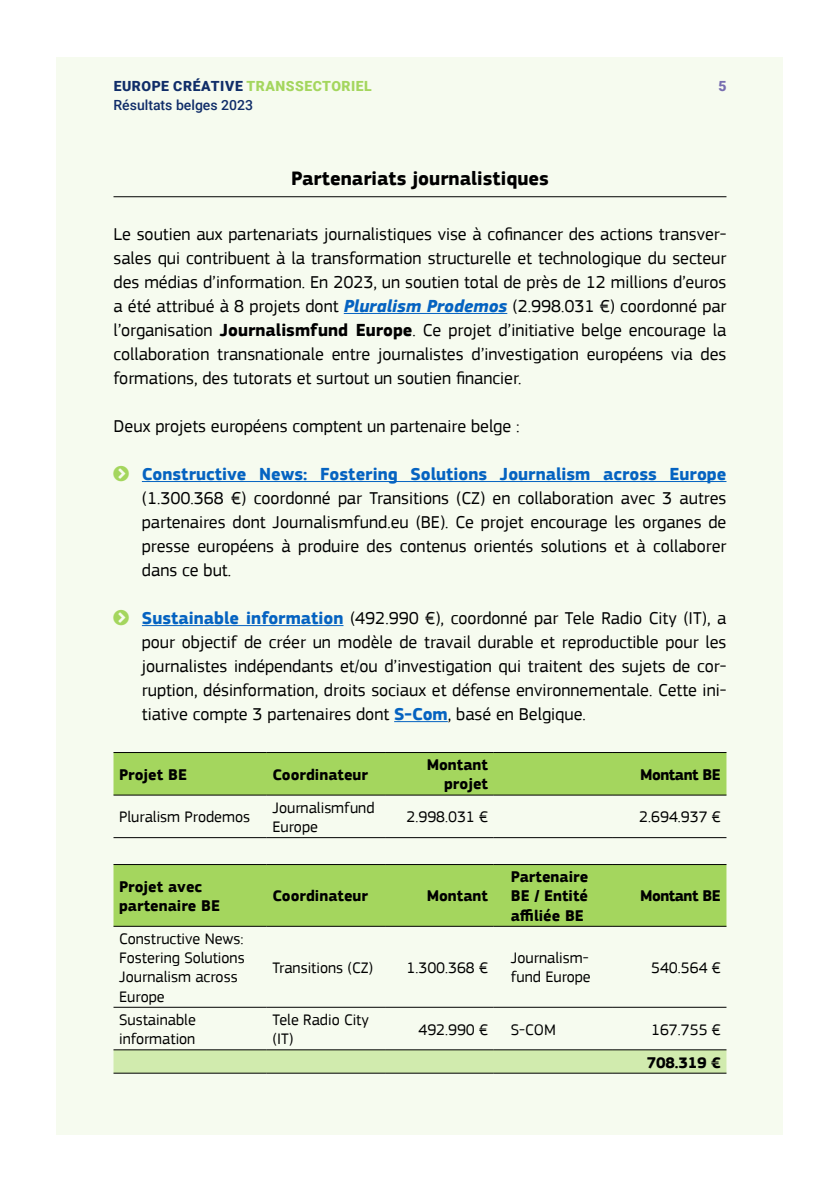
<style>
.page{position:relative;width:840px;height:1191px;background:#fff}
.page>*{position:absolute;margin:0;border:0;box-sizing:border-box;transform-origin:0 0}
.t1{font:700 20px "PF Square Sans Pro";color:#000}
.t2{font:18px/24px "PF Square Sans Pro";color:#000;text-align:justify}
.t3{font:700 18px "PF Square Sans Pro";color:#0563c1}
.t4{font:16px/19.2px "PF Square Sans Pro";color:#000}
.t5{font:700 16px/19.2px "PF Square Sans Pro";color:#000;text-align:right}
.t6{font:700 16px "PF Square Sans Pro";letter-spacing:-.03em;color:#000}
.t7{font:500 14px/18.6px "Roboto";color:#102d69}
.t8{font:900 14px "Roboto";color:#776db0}
.s1{font-weight:900}
.s2{font-weight:900;color:#a4d65e}
.s3{font-weight:700;font-style:italic;color:#0563c1}
.s4{font-weight:700}
.s5{font-weight:700;color:#0563c1}
</style>
<div class="page">
<div style="left:57px;top:57px;width:725px;height:1077px;background:#f6fbef"></div>
<hr style="left:113px;top:196px;width:613px;height:1px;background:#000">
<hr style="left:343px;top:313px;width:164px;height:1px;background:#0563c1">
<hr style="left:142px;top:481px;width:584px;height:1px;background:#0563c1">
<hr style="left:142px;top:625px;width:201px;height:1px;background:#0563c1">
<hr style="left:394px;top:721px;width:53px;height:1px;background:#0563c1">
<div style="left:113px;top:753px;width:613px;height:41px;background:#a4d65e"></div>
<hr style="left:113px;top:752px;width:153px;height:1px;background:#000">
<hr style="left:266px;top:752px;width:120px;height:1px;background:#000">
<hr style="left:386px;top:752px;width:107px;height:1px;background:#000">
<hr style="left:493px;top:752px;width:119px;height:1px;background:#000">
<hr style="left:612px;top:752px;width:114px;height:1px;background:#000">
<hr style="left:113px;top:794px;width:153px;height:1px;background:#000">
<hr style="left:266px;top:794px;width:120px;height:1px;background:#000">
<hr style="left:386px;top:794px;width:107px;height:1px;background:#000">
<hr style="left:493px;top:794px;width:119px;height:1px;background:#000">
<hr style="left:612px;top:794px;width:114px;height:1px;background:#000">
<hr style="left:113px;top:837px;width:153px;height:1px;background:#000">
<hr style="left:266px;top:837px;width:120px;height:1px;background:#000">
<hr style="left:386px;top:837px;width:107px;height:1px;background:#000">
<hr style="left:493px;top:837px;width:119px;height:1px;background:#000">
<hr style="left:612px;top:837px;width:114px;height:1px;background:#000">
<div style="left:113px;top:865px;width:613px;height:61px;background:#a4d65e"></div>
<div style="left:113px;top:1050px;width:613px;height:22px;background:#d1ebae"></div>
<hr style="left:113px;top:864px;width:153px;height:1px;background:#000">
<hr style="left:266px;top:864px;width:120px;height:1px;background:#000">
<hr style="left:386px;top:864px;width:107px;height:1px;background:#000">
<hr style="left:493px;top:864px;width:119px;height:1px;background:#000">
<hr style="left:612px;top:864px;width:114px;height:1px;background:#000">
<hr style="left:113px;top:926px;width:153px;height:1px;background:#000">
<hr style="left:266px;top:926px;width:120px;height:1px;background:#000">
<hr style="left:386px;top:926px;width:107px;height:1px;background:#000">
<hr style="left:493px;top:926px;width:119px;height:1px;background:#000">
<hr style="left:612px;top:926px;width:114px;height:1px;background:#000">
<hr style="left:113px;top:1007px;width:153px;height:1px;background:#000">
<hr style="left:266px;top:1007px;width:120px;height:1px;background:#000">
<hr style="left:386px;top:1007px;width:107px;height:1px;background:#000">
<hr style="left:493px;top:1007px;width:119px;height:1px;background:#000">
<hr style="left:612px;top:1007px;width:114px;height:1px;background:#000">
<hr style="left:113px;top:1049px;width:153px;height:1px;background:#000">
<hr style="left:266px;top:1049px;width:120px;height:1px;background:#000">
<hr style="left:386px;top:1049px;width:107px;height:1px;background:#000">
<hr style="left:493px;top:1049px;width:119px;height:1px;background:#000">
<hr style="left:612px;top:1049px;width:114px;height:1px;background:#000">
<hr style="left:113px;top:1072px;width:153px;height:1px;background:#000">
<hr style="left:266px;top:1072px;width:120px;height:1px;background:#000">
<hr style="left:386px;top:1072px;width:107px;height:1px;background:#000">
<hr style="left:493px;top:1072px;width:119px;height:1px;background:#000">
<hr style="left:612px;top:1072px;width:114px;height:1px;background:#000">
<p class="t7" style="left:113px;top:76px;width:260px"><span class="s1">EUROPE CRÉATIVE</span> <span class="s2">TRANSSECTORIEL<br></span>Résultats belges 2023</p>
<p class="t8" style="left:718px;top:76px;width:10px">5</p>
<p class="t1" style="left:291px;top:166px;width:259px">Partenariats journalistiques</p>
<p class="t2" style="left:113px;top:222px;width:614px">Le soutien aux partenariats journalistiques vise à cofinancer des actions transver&shy;sales qui contribuent à la transformation structurelle et technologique du secteur des médias d’information. En 2023, un soutien total de près de 12 millions d’euros a été attribué à 8 projets dont <span class="s3">Pluralism Prodemos</span> (2.998.031 €) coordonné par l’organisation <span class="s4">Journalismfund Europe</span>. Ce projet d’initiative belge encourage la collaboration transnationale entre journalistes d’investigation européens via des formations, des tutorats et surtout un soutien financier.</p>
<p class="t2" style="left:113px;top:414px;width:407px">Deux projets européens comptent un partenaire belge :</p>
<p class="t3" style="left:142px;top:463px;width:585px">Constructive News: Fostering Solutions Journalism across Europe</p>
<p class="t2" style="left:142px;top:486px;width:585px">(1.300.368 €) coordonné par Transitions (CZ) en collaboration avec 3 autres partenaires dont Journalismfund.eu (BE). Ce projet encourage les organes de presse européens à produire des contenus orientés solutions et à collaborer dans ce but.</p>
<p class="t2" style="left:142px;top:606px;width:585px"><span class="s5">Sustainable information</span> (492.990 €), coordonné par Tele Radio City (IT), a pour objectif de créer un modèle de travail durable et reproductible pour les journalistes indépendants et/ou d’investigation qui traitent des sujets de cor&shy;ruption, désinformation, droits sociaux et défense environnementale. Cette ini&shy;tiative compte 3 partenaires dont <span class="s5">S-Com</span>, basé en Belgique.</p>
<p class="t5" style="left:119px;top:765px;width:69px">Projet BE</p>
<p class="t5" style="left:272px;top:765px;width:97px">Coordinateur</p>
<p class="t5" style="left:426px;top:756px;width:63px">Montant projet</p>
<p class="t6" style="left:639px;top:765px;width:82px">Montant BE</p>
<p class="t4" style="left:119px;top:807px;width:132px">Pluralism Prodemos</p>
<p class="t4" style="left:272px;top:798px;width:103px">Journalismfund<br>Europe</p>
<p class="t4" style="left:406px;top:807px;width:83px">2.998.031 €</p>
<p class="t4" style="left:639px;top:807px;width:83px">2.694.937 €</p>
<p class="t5" style="left:119px;top:877px;width:102px;text-align:left">Projet avec partenaire BE</p>
<p class="t5" style="left:272px;top:887px;width:97px">Coordinateur</p>
<p class="t5" style="left:426px;top:887px;width:63px">Montant</p>
<p class="t5" style="left:510px;top:868px;width:79px;text-align:justify">Partenaire BE / Entité affiliée BE</p>
<p class="t6" style="left:639px;top:886px;width:82px">Montant BE</p>
<p class="t4" style="left:119px;top:929px;width:127px">Constructive News:<br>Fostering Solutions<br>Journalism across<br>Europe</p>
<p class="t4" style="left:272px;top:958px;width:102px">Transitions (CZ)</p>
<p class="t4" style="left:406px;top:958px;width:83px">1.300.368 €</p>
<p class="t4" style="left:510px;top:948px;width:81px">Journalism&shy;fund Europe</p>
<p class="t4" style="left:650px;top:958px;width:71px">540.564 €</p>
<p class="t4" style="left:119px;top:1010px;width:78px">Sustainable information</p>
<p class="t4" style="left:272px;top:1010px;width:98px">Tele Radio City (IT)</p>
<p class="t4" style="left:418px;top:1019px;width:71px">492.990 €</p>
<p class="t4" style="left:510px;top:1019px;width:46px">S-COM</p>
<p class="t4" style="left:650px;top:1019px;width:71px">167.755 €</p>
<p class="t5" style="left:646px;top:1053px;width:75px">708.319 €</p>
</div>
